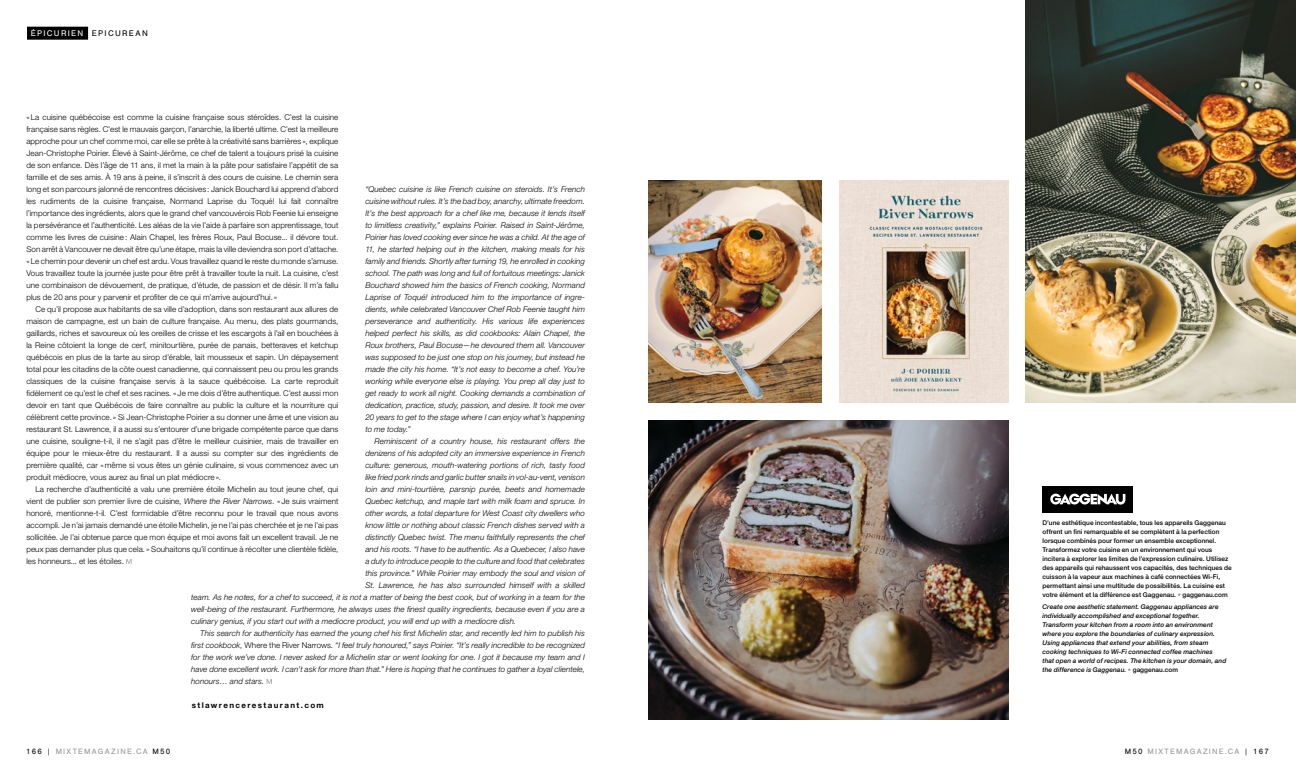
<style>
.page{position:relative;width:1296px;height:783px;background:#fff}
.page>*{position:absolute;margin:0;border:0;box-sizing:border-box;transform-origin:0 0}
.t1{font:8.5px "Nimbus San";letter-spacing:.15em;color:#fff}
.t2{font:300 8px/12px "Helvetica Neue LT Std";letter-spacing:.01em;color:#000;text-align:justify}
.t3{font:italic 300 8px/12px "Helvetica Neue LT Std";letter-spacing:.01em;color:#000;text-align:justify}
.t4{font:8px "Nimbus San";letter-spacing:.15em;color:#939598}
.t5{font:700 8px "Helvetica Neue LT Std";letter-spacing:.175em;color:#000}
.t6{font:500 6.5px/9px "Helvetica Neue LT Std";letter-spacing:.005em;color:#000}
.t7{font:italic 500 6.5px/9px "Helvetica Neue LT Std";letter-spacing:.01em;color:#000}
.s1{color:#000}
.s2{font-style:italic}
.s3{font-style:normal}
.s4{color:#939598}
.s5{font-style:normal;color:#939598}
.s6{font-weight:300;color:#000}
</style>
<div class="page">
<div style="left:1043px;top:486px;width:90px;height:26px;background:#000"></div>
<svg style="left:1050px;top:494px;width:75px;height:11px"></svg>
<svg style="left:126px;top:559px;width:6px;height:5px"></svg>
<svg style="left:267px;top:679px;width:5px;height:5px"></svg>
<img style="left:648px;top:420px;width:360px;height:300px">
<img style="left:840px;top:180px;width:168px;height:222px">
<img style="left:1025px;top:0;width:271px;height:402px">
<img style="left:648px;top:180px;width:174px;height:222px">
<div style="left:27px;top:27px;width:61px;height:13px;background:#000"></div>
<p class="t1" style="left:31px;top:29px;width:118px">ÉPICURIEN <span class="s1">EPICUREAN</span></p>
<p class="t2" style="left:26px;top:111px;width:314px">«La cuisine québécoise est comme la cuisine française sous stéroïdes. C’est la cuisine française sans règles. C’est le mauvais garçon, l’anarchie, la liberté ultime. C’est la meilleure approche pour un chef comme moi, car elle se prête à la créativité sans barrières», explique Jean-Christophe Poirier. Élevé à Saint-Jérôme, ce chef de talent a toujours prisé la cuisine de son enfance. Dès l’âge de 11 ans, il met la main à la pâte pour satisfaire l’appétit de sa famille et de ses amis. À 19 ans à peine, il s’inscrit à des cours de cuisine. Le chemin sera long et son parcours jalonné de rencontres décisives: Janick Bouchard lui apprend d’abord les rudiments de la cuisine française, Normand Laprise du Toqué! lui fait connaître l’importance des ingrédients, alors que le grand chef vancouvérois Rob Feenie lui enseigne la persévérance et l’authenticité. Les aléas de la vie l’aide à parfaire son apprentissage, tout comme les livres de cuisine: Alain Chapel, les frères Roux, Paul Bocuse... il dévore tout.<br>Son arrêt à Vancouver ne devait être qu’une étape, mais la ville deviendra son port d’attache. «Le chemin pour devenir un chef est ardu. Vous travaillez quand le reste du monde s’amuse.<br>Vous travaillez toute la journée juste pour être prêt à travailler toute la nuit. La cuisine, c’est une combinaison de dévouement, de pratique, d’étude, de passion et de désir. Il m’a fallu plus de 20 ans pour y parvenir et profiter de ce qui m’arrive aujourd’hui.»</p>
<p class="t2" style="left:26px;top:303px;width:314px;text-indent:9px">Ce qu’il propose aux habitants de sa ville d’adoption, dans son restaurant aux allures de maison de campagne, est un bain de culture française. Au menu, des plats gourmands, gaillards, riches et savoureux où les oreilles de crisse et les escargots à l’ail en bouchées à la Reine côtoient la longe de cerf, minitourtière, purée de panais, betteraves et ketchup québécois en plus de la tarte au sirop d’érable, lait mousseux et sapin. Un dépaysement total pour les citadins de la côte ouest canadienne, qui connaissent peu ou prou les grands classiques de la cuisine française servis à la sauce québécoise. La carte reproduit fidèlement ce qu’est le chef et ses racines. «Je me dois d’être authentique. C’est aussi mon devoir en tant que Québécois de faire connaître au public la culture et la nourriture qui célèbrent cette province.» Si Jean-Christophe Poirier a su donner une âme et une vision au restaurant St. Lawrence, il a aussi su s’entourer d’une brigade compétente parce que dans une cuisine, souligne-t-il, il ne s’agit pas d’être le meilleur cuisinier, mais de travailler en équipe pour le mieux-être du restaurant. Il a aussi su compter sur des ingrédients de première qualité, car «même si vous êtes un génie culinaire, si vous commencez avec un produit médiocre, vous aurez au final un plat médiocre».</p>
<p class="t2" style="left:26px;top:483px;width:314px;text-indent:9px">La recherche d’authenticité a valu une première étoile Michelin au tout jeune chef, qui vient de publier son premier livre de cuisine, <span class="s2">Where the River Narrows</span>. «Je suis vraiment honoré, mentionne-t-il. C’est formidable d’être reconnu pour le travail que nous avons accompli. Je n’ai jamais demandé une étoile Michelin, je ne l’ai pas cherchée et je ne l’ai pas sollicitée. Je l’ai obtenue parce que mon équipe et moi avons fait un excellent travail. Je ne peux pas demander plus que cela.» Souhaitons qu’il continue à récolter une clientèle fidèle, les honneurs... et les étoiles.</p>
<p class="t3" style="left:365px;top:183px;width:221px">“Quebec cuisine is like French cuisine on steroids. It’s French cuisine without rules. It’s the bad boy, anarchy, ultimate freedom.<br>It’s the best approach for a chef like me, because it lends itself to limitless creativity,” explains Poirier. Raised in Saint-Jérôme, Poirier has loved cooking ever since he was a child. At the age of 11, he started helping out in the kitchen, making meals for his family and friends. Shortly after turning 19, he enrolled in cooking school. The path was long and full of fortuitous meetings: Janick Bouchard showed him the basics of French cooking, Normand Laprise of Toqué! introduced him to the importance of ingre&shy;dients, while celebrated Vancouver Chef Rob Feenie taught him perseverance and authenticity. His various life experiences helped perfect his skills, as did cookbooks: Alain Chapel, the Roux brothers, Paul Bocuse—he devoured them all. Vancouver was supposed to be just one stop on his journey, but instead he made the city his home. “It’s not easy to become a chef. You’re working while everyone else is playing. You prep all day just to get ready to work all night. Cooking demands a combination of dedication, practice, study, passion, and desire. It took me over 20 years to get to the stage where I can enjoy what’s happening to me today.”</p>
<p class="t3" style="left:374px;top:435px;width:212px">Reminiscent of a country house, his restaurant offers the</p>
<p class="t3" style="left:365px;top:447px;width:221px">denizens of his adopted city an immersive experience in French</p>
<p class="t3" style="left:365px;top:459px;width:221px">culture: generous, mouth-watering portions of rich, tasty food</p>
<p class="t3" style="left:365px;top:471px;width:221px">like fried pork rinds and garlic butter snails in vol-au-vent, venison</p>
<p class="t3" style="left:365px;top:483px;width:221px">loin and mini-tourtière, parsnip purée, beets and homemade</p>
<p class="t3" style="left:365px;top:495px;width:221px">Quebec ketchup, and maple tart with milk foam and spruce. In</p>
<p class="t3" style="left:365px;top:507px;width:221px">other words, a total departure for West Coast city dwellers who</p>
<p class="t3" style="left:365px;top:519px;width:221px">know little or nothing about classic French dishes served with a</p>
<p class="t3" style="left:365px;top:531px;width:221px">distinctly Quebec twist. The menu faithfully represents the chef</p>
<p class="t3" style="left:365px;top:543px;width:221px">and his roots. “I have to be authentic. As a Quebecer, I also have</p>
<p class="t3" style="left:365px;top:555px;width:221px">a duty to introduce people to the culture and food that celebrates</p>
<p class="t3" style="left:365px;top:567px;width:221px">this province.” While Poirier may embody the soul and vision of</p>
<p class="t3" style="left:365px;top:579px;width:221px">St. Lawrence, he has also surrounded himself with a skilled</p>
<p class="t3" style="left:191px;top:591px;width:395px">team. As he notes, for a chef to succeed, it is not a matter of being the best cook, but of working in a team for the</p>
<p class="t3" style="left:191px;top:603px;width:395px">well-being of the restaurant. Furthermore, he always uses the finest quality ingredients, because even if you are a</p>
<p class="t3" style="left:191px;top:615px;width:326px">culinary genius, if you start out with a mediocre product, you will end up with a mediocre dish.</p>
<p class="t3" style="left:200px;top:627px;width:386px">This search for authenticity has earned the young chef his first Michelin star, and recently led him to publish his</p>
<p class="t3" style="left:191px;top:639px;width:395px">first cookbook, <span class="s3">Where the River Narrows</span>. “I feel truly honoured,” says Poirier. “It’s really incredible to be recognized</p>
<p class="t3" style="left:191px;top:651px;width:395px">for the work we’ve done. I never asked for a Michelin star or went looking for one. I got it because my team and I</p>
<p class="t3" style="left:191px;top:663px;width:395px">have done excellent work. I can’t ask for more than that.” Here is hoping that he continues to gather a loyal clientele,</p>
<p class="t3" style="left:191px;top:675px;width:75px">honours… and stars.</p>
<p class="t5" style="left:192px;top:700px;width:134px">stlawrencerestaurant.com</p>
<p class="t6" style="left:1043px;top:518px;width:191px">D’une esthétique incontestable, tous les appareils Gaggenau offrent un fini remarquable et se complètent à la perfection lorsque combinés pour former un ensemble exceptionnel.<br>Transformez votre cuisine en un environnement qui vous incitera à explorer les limites de l’expression culinaire. Utilisez des appareils qui rehaussent vos capacités, des techniques de cuisson à la vapeur aux machines à café connectées Wi-Fi, permettant ainsi une multitude de possibilités. La cuisine est votre élément et la différence est Gaggenau. <span class="s4">•</span> gaggenau.com</p>
<p class="t7" style="left:1043px;top:602px;width:185px">Create one aesthetic statement. Gaggenau appliances are individually accomplished and exceptional together.<br>Transform your kitchen from a room into an environment where you explore the boundaries of culinary expression.<br>Using appliances that extend your abilities, from steam cooking techniques to Wi-Fi connected coffee machines<br>that open a world of recipes. The kitchen is your domain, and the difference is Gaggenau. <span class="s5">•</span> <span class="s3">gaggenau.com</span></p>
<p class="t4" style="left:26px;top:747px;width:145px"><span class="s1">166</span> <span class="s6">|</span> MIXTEMAGAZINE.CA <span class="s1">M50</span></p>
<p class="t4" style="left:1125px;top:747px;width:145px"><span class="s1">M50</span> MIXTEMAGAZINE.CA <span class="s6">|</span> <span class="s1">167</span></p>
</div>
